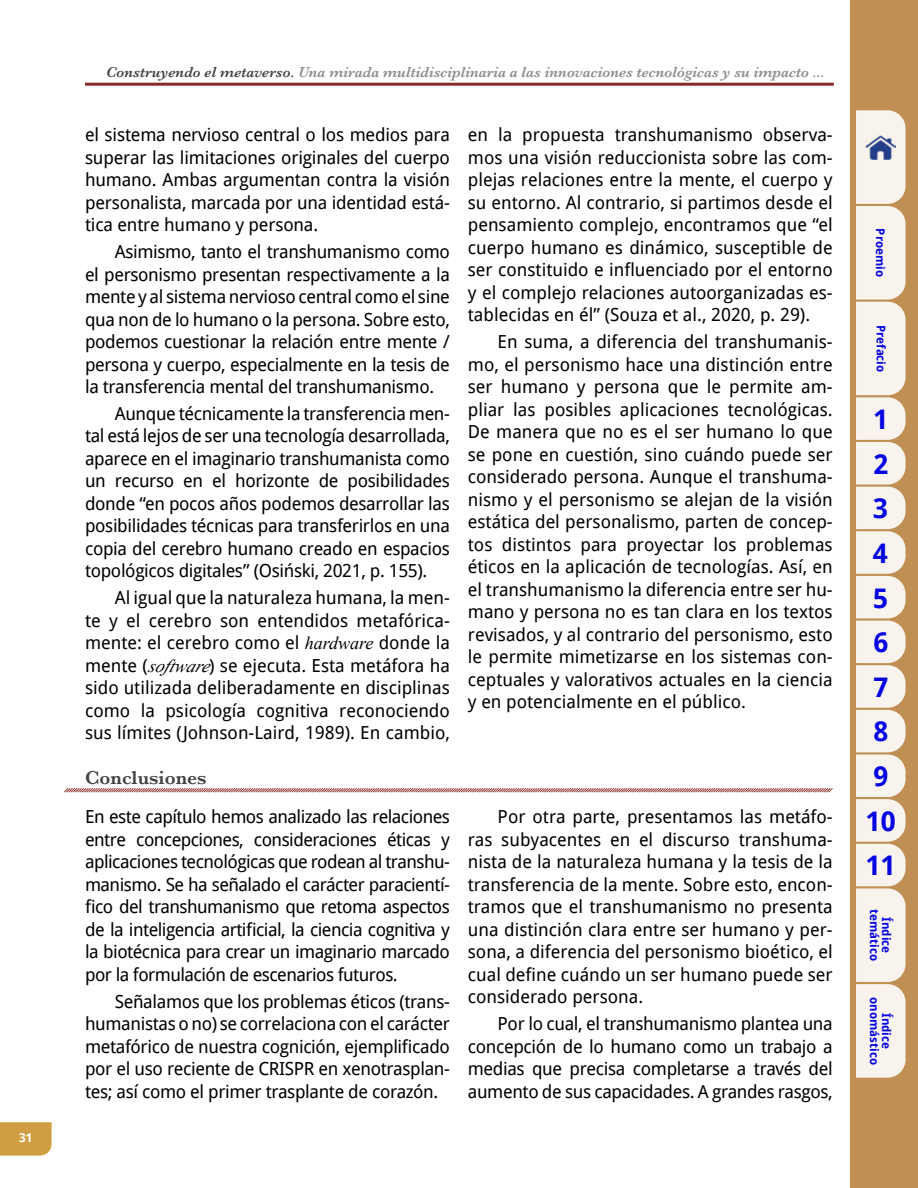
<style>
.page{position:relative;width:918px;height:1188px;background:#fff}
.page>*{position:absolute;margin:0;border:0;box-sizing:border-box;transform-origin:0 0}
.numero_pestaña{font:700 27px "Droid Sans";color:#0404e2}
.Nivel_1{font:600 19.5px "Baskerville";color:#434241}
.Cuerpo_de_texto{font:18px/22.5px "Droid Sans";letter-spacing:-.01em;color:#000;text-align:justify}
.inicio_seccion_de_cuerpo_de_texto{font:18px/22.5px "Droid Sans";letter-spacing:-.03em;color:#000;text-align:justify}
.Cintillo_izquierdo{font:italic 600 15px "Baskerville";color:#8c8c8c}
.t1{font:700 12.15px "Droid Sans";color:#fff}
.t2{font:700 12px/12px "Droid Sans";color:#0404e2;text-align:center}
.s1{color:#434241}
.s2{font-family:"Times New Roman";font-style:italic}
</style>
<div class="page">
<div style="left:851px;top:0;width:67px;height:1188px;background:#bf8f54"></div>
<svg style="left:856px;top:110px;width:50px;height:968px;background:#f2e9e0"></svg>
<hr style="left:85px;top:83px;width:749px;height:3px;background:#8c2727">
<svg style="left:0;top:1122px;width:52px;height:34px;background:#d1a24a"></svg>
<svg style="left:63px;top:788px;width:770px;height:5px;background:#cb9f9f"></svg>
<p class="t1" style="left:19px;top:1129px;width:15px">31</p>
<p class="Cintillo_izquierdo" style="left:106px;top:62px;width:720px"><span class="s1">Construyendo el metaverso.</span> Una mirada multidisciplinaria a las innovaciones tecnológicas y su impacto ...</p>
<p class="Cuerpo_de_texto" style="left:85px;top:123px;width:366px">el sistema nervioso central o los medios para superar las limitaciones originales del cuerpo humano. Ambas argumentan contra la visión personalista, marcada por una identidad está&shy;tica entre humano y persona.</p>
<p class="Cuerpo_de_texto" style="left:85px;top:240px;width:366px;text-indent:30px">Asimismo, tanto el transhumanismo como el personismo presentan respectivamente a la mente y al sistema nervioso central como el sine qua non de lo humano o la persona. Sobre esto, podemos cuestionar la relación entre mente / persona y cuerpo, especialmente en la tesis de la transferencia mental del transhumanismo.</p>
<p class="Cuerpo_de_texto" style="left:85px;top:402px;width:366px;text-indent:30px">Aunque técnicamente la transferencia men&shy;tal está lejos de ser una tecnología desarrollada, aparece en el imaginario transhumanista como un recurso en el horizonte de posibilidades donde “en pocos años podemos desarrollar las posibilidades técnicas para transferirlos en una copia del cerebro humano creado en espacios topológicos digitales” (Osiński, 2021, p. 155).</p>
<p class="Cuerpo_de_texto" style="left:85px;top:586px;width:366px;text-indent:30px">Al igual que la naturaleza humana, la men&shy;te y el cerebro son entendidos metafórica&shy;mente: el cerebro como el <span class="s2">hardware</span> donde la mente (<span class="s2">software</span>) se ejecuta. Esta metáfora ha sido utilizada deliberadamente en disciplinas como la psicología cognitiva reconociendo sus límites (Johnson-Laird, 1989). En cambio,</p>
<p class="Nivel_1" style="left:85px;top:764px;width:123px">Conclusiones</p>
<p class="inicio_seccion_de_cuerpo_de_texto" style="left:85px;top:805px;width:366px">En este capítulo hemos analizado las relaciones entre concepciones, consideraciones éticas y aplicaciones tecnológicas que rodean al transhu&shy;manismo. Se ha señalado el carácter paracientí&shy;fico del transhumanismo que retoma aspectos de la inteligencia artificial, la ciencia cognitiva y la biotécnica para crear un imaginario marcado por la formulación de escenarios futuros.</p>
<p class="Cuerpo_de_texto" style="left:85px;top:989px;width:366px;text-indent:30px">Señalamos que los problemas éticos (trans&shy;humanistas o no) se correlaciona con el carácter metafórico de nuestra cognición, ejemplificado por el uso reciente de CRISPR en xenotrasplan&shy;tes; así como el primer trasplante de corazón.</p>
<p class="Cuerpo_de_texto" style="left:468px;top:123px;width:366px">en la propuesta transhumanismo observa&shy;mos una visión reduccionista sobre las com&shy;plejas relaciones entre la mente, el cuerpo y su entorno. Al contrario, si partimos desde el pensamiento complejo, encontramos que “el cuerpo humano es dinámico, susceptible de ser constituido e influenciado por el entorno y el complejo relaciones autoorganizadas es&shy;tablecidas en él” (Souza et al., 2020, p. 29).</p>
<p class="Cuerpo_de_texto" style="left:468px;top:330px;width:366px;text-indent:30px">En suma, a diferencia del transhumanis&shy;mo, el personismo hace una distinción entre ser humano y persona que le permite am&shy;pliar las posibles aplicaciones tecnológicas.<br>De manera que no es el ser humano lo que se pone en cuestión, sino cuándo puede ser considerado persona. Aunque el transhuma&shy;nismo y el personismo se alejan de la visión estática del personalismo, parten de concep&shy;tos distintos para proyectar los problemas éticos en la aplicación de tecnologías. Así, en el transhumanismo la diferencia entre ser hu&shy;mano y persona no es tan clara en los textos revisados, y al contrario del personismo, esto le permite mimetizarse en los sistemas con&shy;ceptuales y valorativos actuales en la ciencia y en potencialmente en el público.</p>
<p class="Cuerpo_de_texto" style="left:468px;top:805px;width:366px;text-indent:30px">Por otra parte, presentamos las metáfo&shy;ras subyacentes en el discurso transhuma&shy;nista de la naturaleza humana y la tesis de la transferencia de la mente. Sobre esto, encon&shy;tramos que el transhumanismo no presenta una distinción clara entre ser humano y per&shy;sona, a diferencia del personismo bioético, el cual define cuándo un ser humano puede ser considerado persona.</p>
<p class="Cuerpo_de_texto" style="left:468px;top:1012px;width:366px;text-indent:30px">Por lo cual, el transhumanismo plantea una concepción de lo humano como un trabajo a medias que precisa completarse a través del aumento de sus capacidades. A grandes rasgos,</p>
<p class="t2" style="left:887px;top:228px;width:50px;rotate:90deg">Proemio</p>
<p class="t2" style="left:885px;top:229px;width:50px;rotate:90deg">Proemio</p>
<p class="t2" style="left:887px;top:325px;width:49px;rotate:90deg">Prefacio</p>
<p class="t2" style="left:885px;top:326px;width:49px;rotate:90deg">Prefacio</p>
<p class="numero_pestaña" style="left:873px;top:400px;width:16px">1</p>
<p class="numero_pestaña" style="left:873px;top:445px;width:16px">2</p>
<p class="numero_pestaña" style="left:873px;top:489px;width:16px">3</p>
<p class="numero_pestaña" style="left:873px;top:534px;width:16px">4</p>
<p class="numero_pestaña" style="left:873px;top:579px;width:16px">5</p>
<p class="numero_pestaña" style="left:874px;top:623px;width:16px">6</p>
<p class="numero_pestaña" style="left:874px;top:668px;width:16px">7</p>
<p class="numero_pestaña" style="left:874px;top:713px;width:16px">8</p>
<p class="numero_pestaña" style="left:874px;top:757px;width:16px">9</p>
<p class="numero_pestaña" style="left:866px;top:802px;width:31px">10</p>
<p class="numero_pestaña" style="left:866px;top:847px;width:31px">11</p>
<p class="t2" style="left:893px;top:909px;width:53px;rotate:90deg">Índice temático</p>
<p class="t2" style="left:891px;top:910px;width:53px;rotate:90deg">Índice temático</p>
<p class="t2" style="left:893px;top:997px;width:69px;rotate:90deg">Índice onomástico</p>
<p class="t2" style="left:891px;top:998px;width:69px;rotate:90deg">Índice onomástico</p>
</div>
